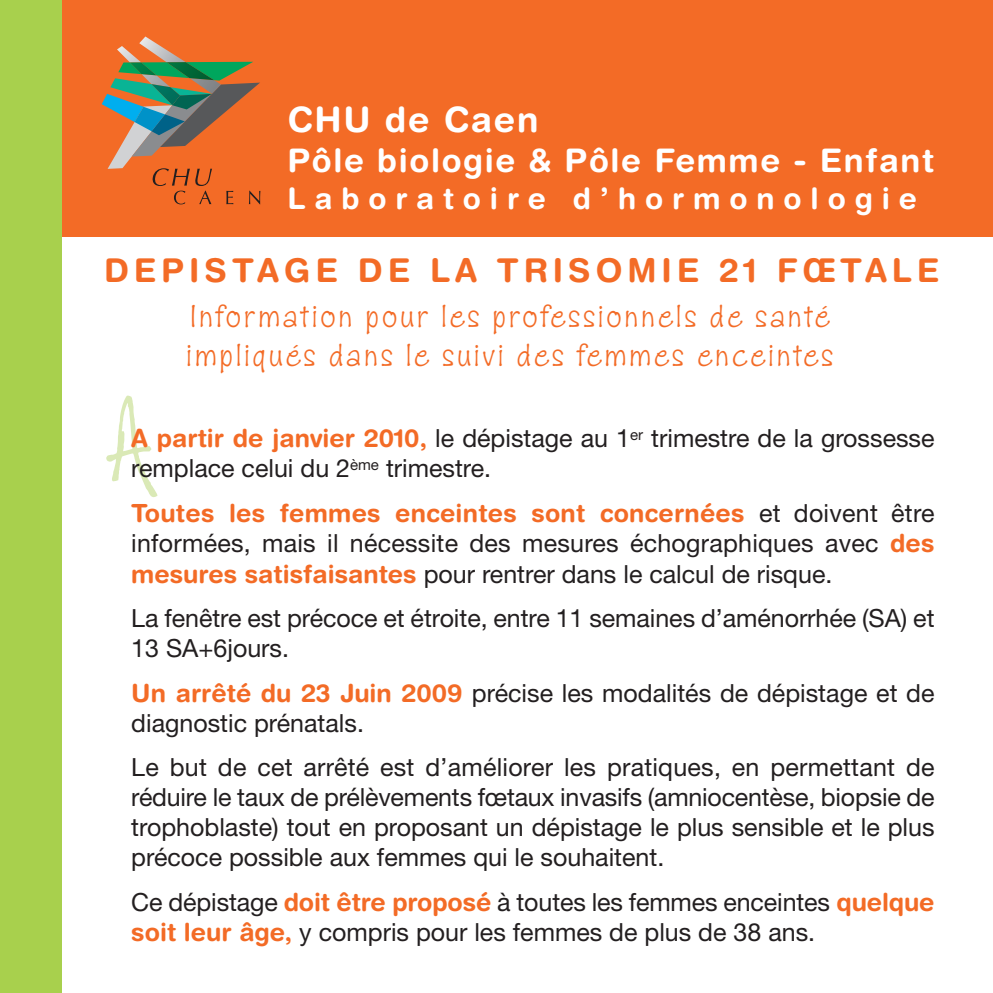
<style>
.page{position:relative;width:993px;height:993px;background:#fff}
.page>*{position:absolute;margin:0;border:0;box-sizing:border-box;transform-origin:0 0}
.t1{font:700 35px "Helvetica Rounded";letter-spacing:.05em;color:#fff}
.t2{font:32.75px/39.2px "Zipty Do Std";letter-spacing:.1em;color:#f36b26}
.t3{font:700 32.75px "Helvetica Rounded";letter-spacing:.15em;color:#f36b26}
.t4{font:700 32.5px "Helvetica Rounded";letter-spacing:.05em;color:#fff}
.t5{font:700 29.75px "Helvetica Rounded";letter-spacing:.3em;color:#fff}
.t6{font:25px/30px "Helvetica Neue LT Std";color:#231f20}
.t7{font:700 25px "Helvetica Rounded";letter-spacing:.01em;color:#f36b26}
.s1{font-family:"Helvetica Rounded";font-weight:700;color:#f36b26}
.s2{font-family:"Helvetica Neue LT Std";font-weight:400;color:#231f20}
</style>
<div class="page">
<div style="left:0;top:0;width:992px;height:237px;background:#f36b26"></div>
<svg style="left:102px;top:36px;width:158px;height:168px"></svg>
<div style="left:0;top:0;width:62px;height:992px;background:#a8d04d"></div>
<h1 class="t1" style="left:287px;top:106px;width:252px">CHU de Caen</h1>
<h3 class="t4" style="left:287px;top:148px;width:648px">Pôle biologie &amp; Pôle Femme - Enfant</h3>
<p class="t5" style="left:287px;top:187px;width:631px">Laboratoire d’hormonologie</p>
<h2 class="t3" style="left:104px;top:258px;width:836px">DEPISTAGE DE LA TRISOMIE 21 FŒTALE</h2>
<h2 class="t2" style="left:186px;top:299px;width:648px">Information pour les professionnels de santé impliqués dans le suivi des femmes enceintes</h2>
<p class="t6" style="left:131px;top:425px;width:804px"><span class="s1">A partir de janvier 2010,</span> le dépistage au 1<sup>er</sup> trimestre de la grossesse remplace celui du 2<sup>ème</sup> trimestre.</p>
<p class="t7" style="left:131px;top:503px;width:804px">Toutes les femmes enceintes sont concernées <span class="s2">et doivent être</span></p>
<p class="t6" style="left:131px;top:530px;width:804px">informées, mais il nécessite des mesures échographiques avec <span class="s1">des mesures satisfaisantes</span> pour rentrer dans le calcul de risque.</p>
<p class="t6" style="left:131px;top:605px;width:804px">La fenêtre est précoce et étroite, entre 11 semaines d’aménorrhée (SA) et<br>13 SA+6jours.</p>
<p class="t6" style="left:131px;top:680px;width:804px"><span class="s1">Un arrêté du 23 Juin 2009</span> précise les modalités de dépistage et de diagnostic prénatals.</p>
<p class="t6" style="left:131px;top:754px;width:804px;text-align:justify">Le but de cet arrêté est d’améliorer les pratiques, en permettant de réduire le taux de prélèvements fœtaux invasifs (amniocentèse, biopsie de trophoblaste) tout en proposant un dépistage le plus sensible et le plus précoce possible aux femmes qui le souhaitent.</p>
<p class="t6" style="left:131px;top:888px;width:804px">Ce dépistage <span class="s1">doit être proposé</span> à toutes les femmes enceintes <span class="s1">quelque soit leur âge,</span> y compris pour les femmes de plus de 38 ans.</p>
</div>
